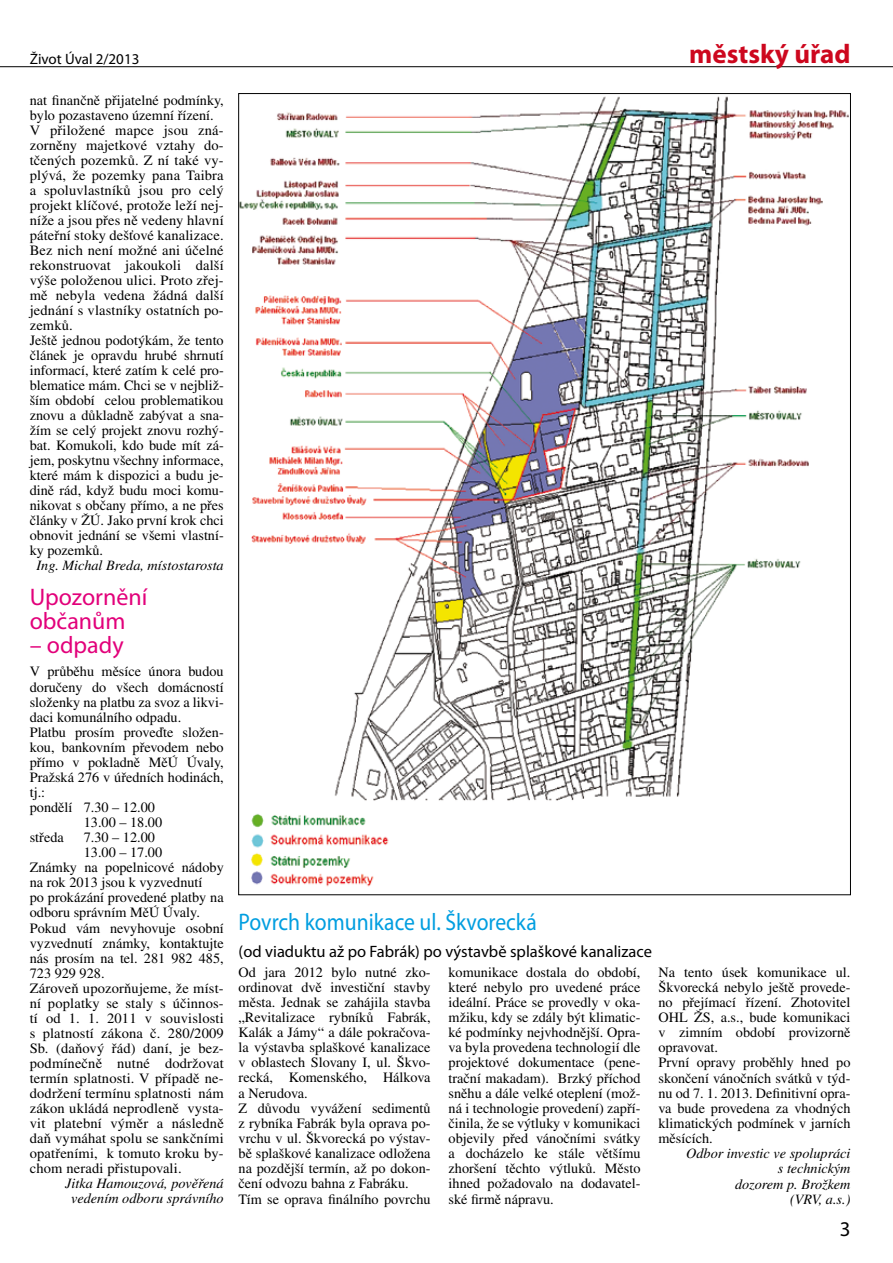
<style>
.page{position:relative;width:893px;height:1263px;background:#fff}
.page>*{position:absolute;margin:0;border:0;box-sizing:border-box;transform-origin:0 0}
.t1{font:700 27px "Myriad Pro";color:#cd071e}
.t2{font:24px "Myriad Pro";color:#009ee0;scale:.9 1}
.t3{font:24px/24px "Myriad Pro";color:#e2007a}
.t4{font:21px "Myriad Pro";color:#000}
.t5{font:16.5px "Myriad Pro";color:#000}
.t6{font:15px "Myriad Pro";color:#000}
.t7{font:14.25px/15.1px "Times CE";color:#000}
.t8{font:italic 14.25px/15.1px "Times CE";color:#000;text-align:right}
</style>
<div class="page">
<hr style="left:0;top:66px;width:893px;height:1px;background:#000">
<img style="left:240px;top:96px;width:609px;height:791px">
<p class="t6" style="left:30px;top:49px;width:111px">Život Úval 2/2013</p>
<h1 class="t1" style="left:689px;top:36px;width:163px">městský úřad</h1>
<p class="t7" style="left:30px;top:92px;width:196px">nat finančně přijatelné podmínky, bylo pozastaveno územní řízení.<br>V přiložené mapce jsou zná&shy;zorněny majetkové vztahy do&shy;tčených pozemků. Z ní také vy&shy;plývá, že pozemky pana Taibra a spoluvlastníků jsou pro celý projekt klíčové, protože leží nej&shy;níže a jsou přes ně vedeny hlavní páteřní stoky dešťové kanalizace.<br>Bez nich není možné ani účelné rekonstruovat jakoukoli další výše položenou ulici. Proto zřej&shy;mě nebyla vedena žádná další jednání s vlastníky ostatních po&shy;zemků.<br>Ještě jednou podotýkám, že tento článek je opravdu hrubé shrnutí informací, které zatím k celé pro&shy;blematice mám. Chci se v nejbliž&shy;ším období celou problematikou znovu a důkladně zabývat a sna&shy;žím se celý projekt znovu rozhý&shy;bat. Komukoli, kdo bude mít zá&shy;jem, poskytnu všechny informace, které mám k dispozici a budu je&shy;dině rád, když budu moci komu&shy;nikovat s občany přímo, a ne přes články v ŽÚ. Jako první krok chci obnovit jednání se všemi vlastní&shy;ky pozemků.</p>
<p class="t8" style="left:37px;top:557px;width:189px">Ing. Michal Breda, místostarosta</p>
<h2 class="t3" style="left:30px;top:584px;width:119px">Upozornění občanům</h2>
<h2 class="t3" style="left:30px;top:632px;width:95px">– odpady</h2>
<p class="t7" style="left:30px;top:664px;width:195px">V průběhu měsíce února budou</p>
<p class="t7" style="left:30px;top:679px;width:195px">doručeny do všech domácností</p>
<p class="t7" style="left:30px;top:694px;width:195px">složenky na platbu za svoz a likvi-</p>
<p class="t7" style="left:30px;top:709px;width:153px">daci komunálního odpadu.</p>
<p class="t7" style="left:30px;top:724px;width:195px">Platbu prosím proveďte složen-</p>
<p class="t7" style="left:30px;top:739px;width:195px">kou, bankovním převodem nebo</p>
<p class="t7" style="left:30px;top:754px;width:195px">přímo v pokladně MěÚ Úvaly,</p>
<p class="t7" style="left:30px;top:769px;width:195px">Pražská 276 v úředních hodinách,</p>
<p class="t7" style="left:30px;top:784px;width:17px">tj.:</p>
<p class="t7" style="left:30px;top:799px;width:127px">pondělí 7.30 – 12.00</p>
<p class="t7" style="left:84px;top:814px;width:80px">13.00 – 18.00</p>
<p class="t7" style="left:30px;top:829px;width:36px">středa</p>
<p class="t7" style="left:84px;top:829px;width:73px">7.30 – 12.00</p>
<p class="t7" style="left:84px;top:845px;width:80px">13.00 – 17.00</p>
<p class="t7" style="left:30px;top:860px;width:196px">Známky na popelnicové nádoby</p>
<p class="t7" style="left:30px;top:875px;width:174px">na rok 2013 jsou k vyzvednutí</p>
<p class="t7" style="left:30px;top:890px;width:195px">po prokázání provedené platby na</p>
<p class="t7" style="left:30px;top:905px;width:172px">odboru správním MěÚ Úvaly.</p>
<p class="t7" style="left:30px;top:920px;width:195px">Pokud vám nevyhovuje osobní</p>
<p class="t7" style="left:30px;top:935px;width:195px">vyzvednutí známky, kontaktujte</p>
<p class="t7" style="left:30px;top:950px;width:195px">nás prosím na tel. 281 982 485,</p>
<p class="t7" style="left:30px;top:965px;width:76px">723 929 928.</p>
<p class="t7" style="left:30px;top:980px;width:195px">Zároveň upozorňujeme, že míst-</p>
<p class="t7" style="left:30px;top:995px;width:196px">ní poplatky se staly s účinnos-</p>
<p class="t7" style="left:30px;top:1010px;width:195px">tí od 1. 1. 2011 v souvislosti</p>
<p class="t7" style="left:30px;top:1025px;width:195px">s platností zákona č. 280/2009</p>
<p class="t7" style="left:30px;top:1040px;width:196px">Sb. (daňový řád) daní, je bez-</p>
<p class="t7" style="left:30px;top:1055px;width:195px">podmínečně nutné dodržovat</p>
<p class="t7" style="left:30px;top:1070px;width:195px">termín splatnosti. V případě ne-</p>
<p class="t7" style="left:30px;top:1085px;width:196px">dodržení termínu splatnosti nám</p>
<p class="t7" style="left:30px;top:1100px;width:195px">zákon ukládá neprodleně vysta-</p>
<p class="t7" style="left:30px;top:1116px;width:196px">vit platební výměr a následně</p>
<p class="t7" style="left:30px;top:1131px;width:195px">daň vymáhat spolu se sankčními</p>
<p class="t7" style="left:30px;top:1146px;width:196px">opatřeními, k tomuto kroku by-</p>
<p class="t7" style="left:30px;top:1161px;width:153px">chom neradi přistupovali.</p>
<p class="t8" style="left:65px;top:1176px;width:160px;text-align:center">Jitka Hamouzová, pověřená vedením odboru správního</p>
<h2 class="t2" style="left:239px;top:907px;width:333px">Povrch komunikace ul. Škvorecká</h2>
<p class="t5" style="left:239px;top:941px;width:415px">(od viaduktu až po Fabrák) po výstavbě splaškové kanalizace</p>
<p class="t7" style="left:239px;top:964px;width:193px">Od jara 2012 bylo nutné zko&shy;ordinovat dvě investiční stavby města. Jednak se zahájila stavba „Revitalizace rybníků Fabrák,<br>Kalák a Jámy“ a dále pokračova&shy;la výstavba splaškové kanalizace v oblastech Slovany I, ul. Škvo&shy;recká, Komenského, Hálkova a Nerudova.<br>Z důvodu vyvážení sedimentů z rybníka Fabrák byla oprava po&shy;vrchu v ul. Škvorecká po výstav&shy;bě splaškové kanalizace odložena na pozdější termín, až po dokon&shy;čení odvozu bahna z Fabráku.<br>Tím se oprava finálního povrchu</p>
<p class="t7" style="left:449px;top:964px;width:193px;text-align:justify">komunikace dostala do období, které nebylo pro uvedené práce ideální. Práce se provedly v oka&shy;mžiku, kdy se zdály být klimatic&shy;ké podmínky nejvhodnější. Opra&shy;va byla provedena technologií dle projektové dokumentace (pene&shy;trační makadam). Brzký příchod sněhu a dále velké oteplení (mož&shy;ná i technologie provedení) zapří&shy;činila, že se výtluky v komunikaci objevily před vánočními svátky a docházelo ke stále většímu zhoršení těchto výtluků. Město ihned požadovalo na dodavatel&shy;ské firmě nápravu.</p>
<p class="t7" style="left:658px;top:964px;width:193px">Na tento úsek komunikace ul.<br>Škvorecká nebylo ještě provede&shy;no přejímací řízení. Zhotovitel<br>OHL ŽS, a.s., bude komunikaci v zimním období provizorně opravovat.<br>První opravy proběhly hned po skončení vánočních svátků v týd&shy;nu od 7. 1. 2013. Definitivní opra&shy;va bude provedena za vhodných klimatických podmínek v jarních měsících.</p>
<p class="t8" style="left:686px;top:1146px;width:166px">Odbor investic ve spolupráci s technickým<br>dozorem p. Brožkem<br>(VRV, a.s.)</p>
<h3 class="t4" style="left:840px;top:1216px;width:12px">3</h3>
</div>
